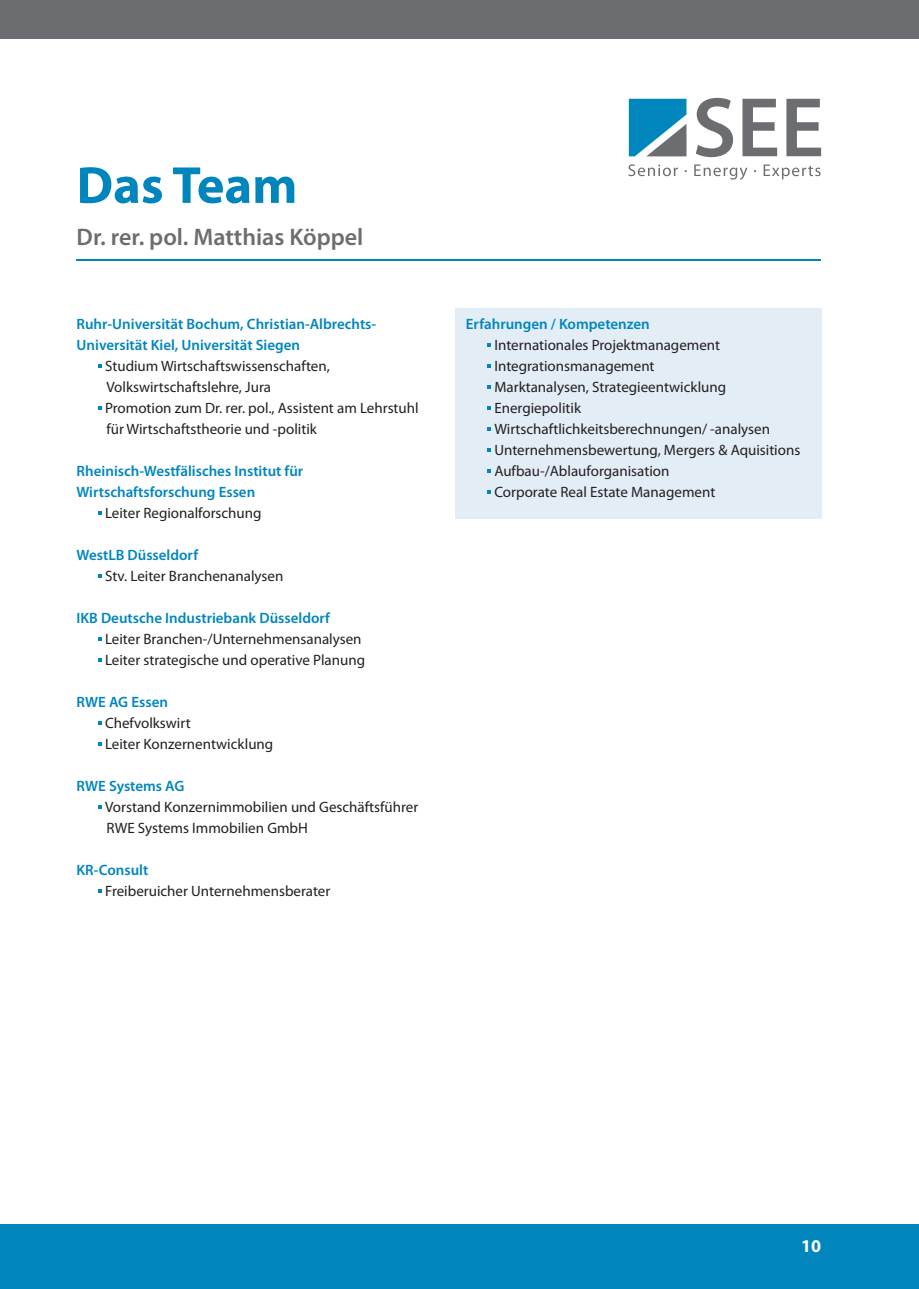
<style>
.page{position:relative;width:919px;height:1289px;background:#fff}
.page>*{position:absolute;margin:0;border:0;box-sizing:border-box;transform-origin:0 0}
.t1{font:700 52.5px "Myriad Pro";color:#0086bd}
.t2{font:600 24px "Myriad Pro";color:#6c6d70}
.t3{font:700 18px "Myriad Pro";color:#fff}
.t4{font:15px/21px "Myriad Pro";color:#231f20}
.t5{font:600 15px/21px "Myriad Pro";color:#0086bd}
</style>
<div class="page">
<div style="left:1px;top:1px;width:917px;height:38px;background:#6c6d70"></div>
<div style="left:0;top:1224px;width:918px;height:64px;background:#0086bd"></div>
<svg style="left:628px;top:99px;width:58px;height:57px;background:#3892b7"></svg>
<svg style="left:695px;top:98px;width:38px;height:59px"></svg>
<svg style="left:742px;top:99px;width:35px;height:57px"></svg>
<svg style="left:786px;top:99px;width:35px;height:57px"></svg>
<svg style="left:628px;top:164px;width:50px;height:12px"></svg>
<svg style="left:694px;top:164px;width:53px;height:16px"></svg>
<svg style="left:763px;top:164px;width:57px;height:15px"></svg>
<hr style="left:77px;top:259px;width:744px;height:1px;background:#0086bd">
<div style="left:455px;top:308px;width:366px;height:210px;background:#e3edf6"></div>
<svg style="left:98px;top:364px;width:4px;height:4px"></svg>
<svg style="left:98px;top:406px;width:4px;height:4px"></svg>
<svg style="left:98px;top:511px;width:4px;height:4px"></svg>
<svg style="left:98px;top:574px;width:4px;height:4px"></svg>
<svg style="left:98px;top:637px;width:4px;height:4px"></svg>
<svg style="left:98px;top:658px;width:4px;height:4px"></svg>
<svg style="left:98px;top:721px;width:4px;height:4px"></svg>
<svg style="left:98px;top:742px;width:4px;height:4px"></svg>
<svg style="left:98px;top:805px;width:4px;height:4px"></svg>
<svg style="left:98px;top:889px;width:4px;height:4px"></svg>
<svg style="left:487px;top:343px;width:4px;height:4px"></svg>
<svg style="left:487px;top:364px;width:4px;height:4px"></svg>
<svg style="left:487px;top:385px;width:4px;height:4px"></svg>
<svg style="left:487px;top:406px;width:4px;height:4px"></svg>
<svg style="left:487px;top:427px;width:4px;height:4px"></svg>
<svg style="left:487px;top:448px;width:4px;height:4px"></svg>
<svg style="left:487px;top:469px;width:4px;height:4px"></svg>
<svg style="left:487px;top:490px;width:4px;height:4px"></svg>
<h1 class="t1" style="left:77px;top:151px;width:222px">Das Team</h1>
<h2 class="t2" style="left:77px;top:221px;width:288px">Dr. rer. pol. Matthias Köppel</h2>
<p class="t5" style="left:77px;top:313px;width:301px">Ruhr-Universität Bochum, Christian-Albrechts-<br>Universität Kiel, Universität Siegen</p>
<p class="t4" style="left:105px;top:355px;width:315px">Studium Wirtschaftswissenschaften, Volkswirtschaftslehre, Jura<br>Promotion zum Dr. rer. pol., Assistent am Lehrstuhl für Wirtschaftstheorie und -politik</p>
<p class="t5" style="left:77px;top:460px;width:228px">Rheinisch-Westfälisches Institut für<br>Wirtschaftsforschung Essen</p>
<p class="t4" style="left:105px;top:502px;width:158px">Leiter Regionalforschung</p>
<p class="t5" style="left:77px;top:544px;width:123px">WestLB Düsseldorf</p>
<p class="t4" style="left:105px;top:565px;width:180px">Stv. Leiter Branchenanalysen</p>
<p class="t5" style="left:77px;top:607px;width:255px">IKB Deutsche Industriebank Düsseldorf</p>
<p class="t4" style="left:105px;top:628px;width:261px">Leiter Branchen-/Unternehmensanalysen<br>Leiter strategische und operative Planung</p>
<p class="t5" style="left:77px;top:691px;width:93px">RWE AG Essen</p>
<p class="t4" style="left:105px;top:712px;width:170px">Chefvolkswirt<br>Leiter Konzernentwicklung</p>
<p class="t5" style="left:77px;top:775px;width:109px">RWE Systems AG</p>
<p class="t4" style="left:105px;top:796px;width:315px">Vorstand Konzernimmobilien und Geschäftsführer<br>RWE Systems Immobilien GmbH</p>
<p class="t5" style="left:77px;top:859px;width:73px">KR-Consult</p>
<p class="t4" style="left:105px;top:880px;width:227px">Freiberuicher Unternehmensberater</p>
<p class="t5" style="left:466px;top:313px;width:185px">Erfahrungen / Kompetenzen</p>
<p class="t4" style="left:494px;top:334px;width:307px">Internationales Projektmanagement Integrationsmanagement<br>Marktanalysen, Strategieentwicklung Energiepolitik<br>Wirtschaftlichkeitsberechnungen/ -analysen Unternehmensbewertung, Mergers &amp; Aquisitions Aufbau-/Ablauforganisation<br>Corporate Real Estate Management</p>
<p class="t3" style="left:801px;top:1234px;width:21px">10</p>
</div>
